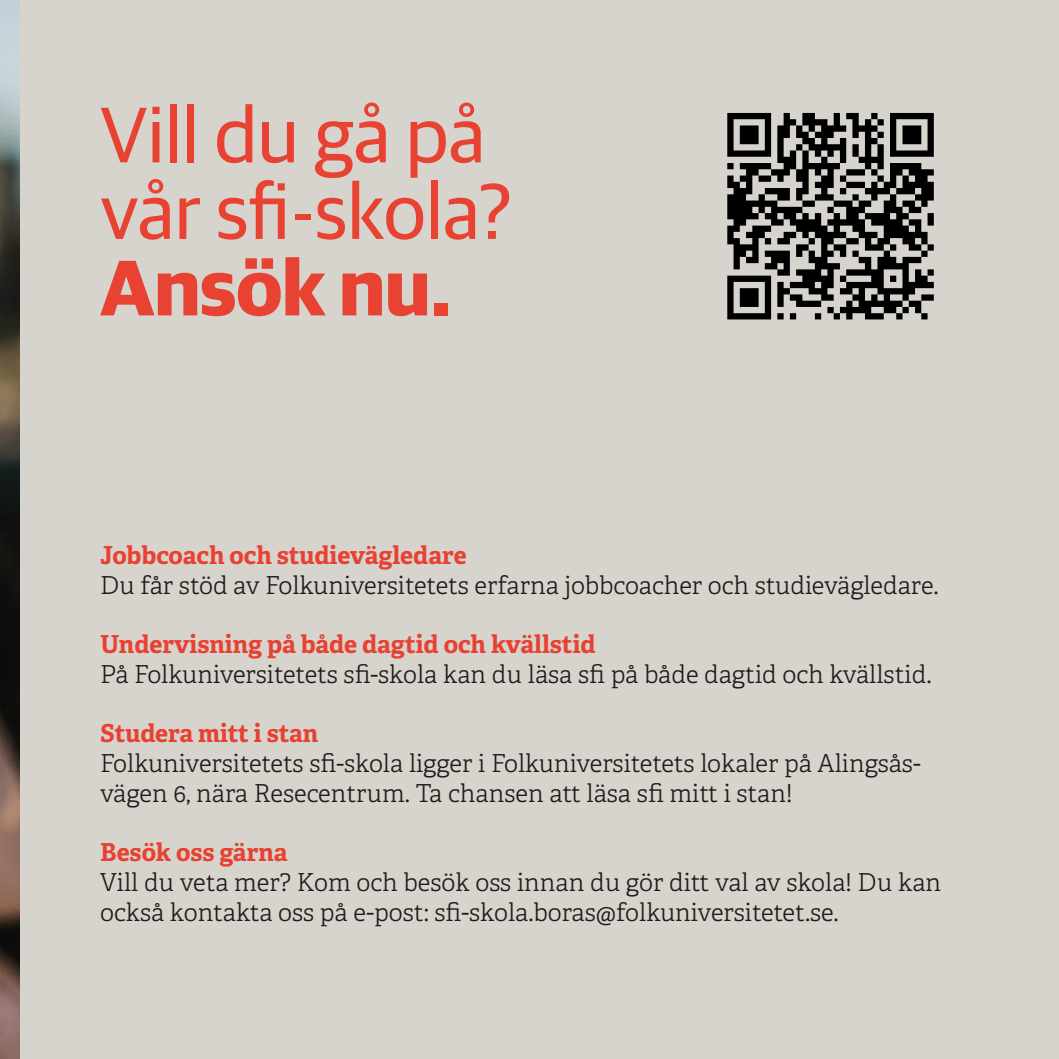
<style>
.page{position:relative;width:1059px;height:1059px;background:#d7d4cd}
.page>*{position:absolute;margin:0;border:0;box-sizing:border-box;transform-origin:0 0}
.t1{font:78.75px "Guardian Sans";color:#e84232}
.t2{font:700 78.75px "Guardian Sans";color:#e84232}
.t3{font:300 24.75px/29.7px "Adelle Basic";color:#1d1d1b}
.t4{font:700 24.75px "Adelle Basic";letter-spacing:-.005em;color:#e84132}
</style>
<div class="page">
<img style="left:0;top:0;width:19px;height:1059px">
<svg style="left:727px;top:113px;width:207px;height:206px"></svg>
<p class="t1" style="left:100px;top:79px;width:387px">Vill du gå på</p>
<p class="t1" style="left:100px;top:155px;width:413px">vår sfi-skola?</p>
<p class="t2" style="left:100px;top:229px;width:352px">Ansök nu.</p>
<p class="t4" style="left:100px;top:539px;width:368px">Jobbcoach och studievägledare</p>
<p class="t3" style="left:100px;top:570px;width:840px">Du får stöd av Folkuniversitetets erfarna jobbcoacher och studievägledare.</p>
<p class="t4" style="left:100px;top:629px;width:497px">Undervisning på både dagtid och kvällstid</p>
<p class="t3" style="left:100px;top:659px;width:833px">På Folkuniversitetets sfi-skola kan du läsa sfi på både dagtid och kvällstid.</p>
<p class="t4" style="left:100px;top:718px;width:220px">Studera mitt i stan</p>
<p class="t3" style="left:100px;top:748px;width:822px">Folkuniversitetets sfi-skola ligger i Folkuniversitetets lokaler på Alingsås&shy;vägen 6, nära Resecentrum. Ta chansen att läsa sfi mitt i stan!</p>
<p class="t4" style="left:100px;top:836px;width:189px">Besök oss gärna</p>
<p class="t3" style="left:100px;top:867px;width:842px">Vill du veta mer? Kom och besök oss innan du gör ditt val av skola! Du kan också kontakta oss på e-post: sfi-skola.boras@folkuniversitetet.se.</p>
</div>
